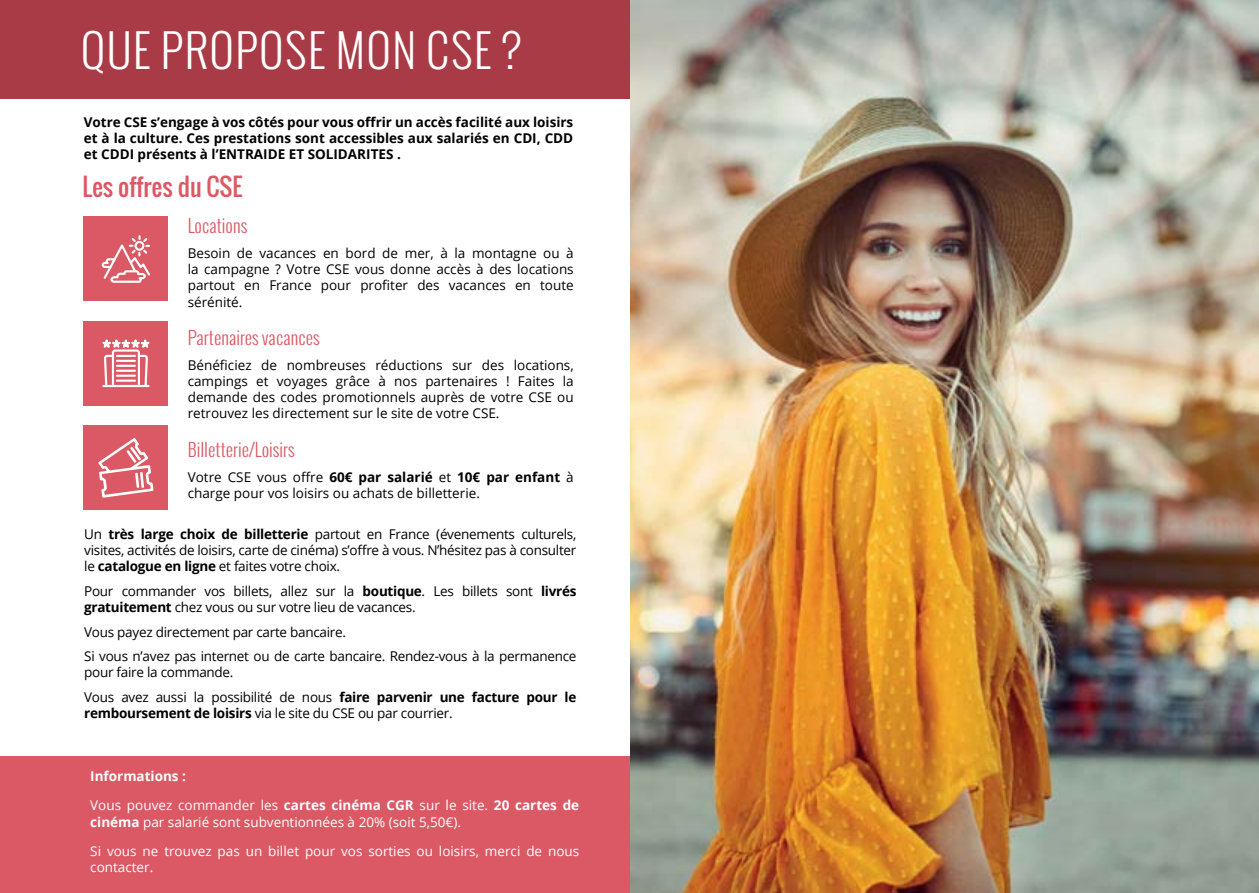
<style>
.page{position:relative;width:1259px;height:893px;background:#fff}
.page>*{position:absolute;margin:0;border:0;box-sizing:border-box;transform-origin:0 0}
.t1{font:300 45px "Oswald";letter-spacing:.03em;color:#fff}
.t2{font:24px "Oswald";color:#db5965}
.t3{font:300 18px "Oswald";color:#db5965}
.t4{font:13.5px/16.2px "Open Sans";letter-spacing:-.02em;color:#000;text-align:justify}
.t5{font:700 13.5px/16.2px "Open Sans";color:#000;text-align:justify}
.t6{font:13.5px/29px "Open Sans";color:#fff}
.t7{font:13.5px/16.2px "Open Sans";color:#000}
.t8{font:700 13.5px/29px "Open Sans";color:#fff}
.s1{font-weight:700}
.s2{font-weight:400}
</style>
<div class="page">
<div style="left:0;top:0;width:629px;height:98px;background:#a93b46"></div>
<div style="left:84px;top:321px;width:84px;height:84px;background:#db5965"></div>
<svg style="left:83px;top:336px;width:67px;height:52px"></svg>
<div style="left:84px;top:426px;width:84px;height:84px;background:#db5965"></div>
<div style="left:84px;top:217px;width:84px;height:84px;background:#db5965"></div>
<svg style="left:101px;top:235px;width:49px;height:48px"></svg>
<div style="left:0;top:756px;width:629px;height:137px;background:#db5965"></div>
<svg style="left:98px;top:438px;width:56px;height:60px"></svg>
<img style="left:630px;top:0;width:629px;height:893px">
<h1 class="t1" style="left:81px;top:19px;width:442px">QUE PROPOSE MON CSE ?</h1>
<p class="t5" style="left:84px;top:114px;width:491px">Votre CSE s’engage à vos côtés pour vous offrir un accès facilité aux loisirs et à la culture. Ces prestations sont accessibles aux salariés en CDI, CDD et CDDI présents à l’ENTRAIDE ET SOLIDARITES .</p>
<h2 class="t2" style="left:82px;top:168px;width:162px">Les offres du CSE</h2>
<h3 class="t3" style="left:188px;top:213px;width:61px">Locations</h3>
<p class="t4" style="left:188px;top:245px;width:387px">Besoin de vacances en bord de mer, à la montagne ou à la campagne ? Votre CSE vous donne accès à des locations partout en France pour profiter des vacances en toute sérénité.</p>
<h3 class="t3" style="left:188px;top:325px;width:134px">Partenaires vacances</h3>
<p class="t4" style="left:188px;top:356px;width:387px">Bénéficiez de nombreuses réductions sur des locations, campings et voyages grâce à nos partenaires ! Faites la demande des codes promotionnels auprès de votre CSE ou retrouvez les directement sur le site de votre CSE.</p>
<h3 class="t3" style="left:188px;top:437px;width:109px">Billetterie/Loisirs</h3>
<p class="t7" style="left:188px;top:468px;width:387px">Votre CSE vous offre <span class="s1">60€ par salarié</span> et <span class="s1">10€ par enfant</span> à charge pour vos loisirs ou achats de billetterie.</p>
<p class="t4" style="left:84px;top:525px;width:494px">Un <span class="s1">très large choix de billetterie</span> partout en France (évenements culturels, visites, activités de loisirs, carte de cinéma) s’offre à vous. N’hésitez pas à consulter le <span class="s1">catalogue en ligne</span> et faites votre choix.</p>
<p class="t4" style="left:84px;top:582px;width:494px">Pour commander vos billets, allez sur la <span class="s1">boutique</span>. Les billets sont <span class="s1">livrés gratuitement</span> chez vous ou sur votre lieu de vacances.</p>
<p class="t4" style="left:84px;top:619px;width:494px;line-height:24.8px">Vous payez directement par carte bancaire.<br>Si vous n’avez pas internet ou de carte bancaire. Rendez-vous à la permanence</p>
<p class="t4" style="left:84px;top:660px;width:494px;line-height:24.8px">pour faire la commande.<br>Vous avez aussi la possibilité de nous <span class="s1">faire parvenir une facture pour le</span></p>
<p class="t4" style="left:84px;top:705px;width:370px"><span class="s1">remboursement de loisirs</span> via le site du CSE ou par courrier.</p>
<p class="t8" style="left:90px;top:762px;width:490px">Informations :<br><span class="s2">Vous pouvez commander les</span> cartes cinéma CGR <span class="s2">sur le site.</span> 20 cartes de</p>
<p class="t6" style="left:90px;top:807px;width:490px"><span class="s1">cinéma</span> par salarié sont subventionnées à 20% (soit 5,50€).<br>Si vous ne trouvez pas un billet pour vos sorties ou loisirs, merci de nous</p>
<p class="t6" style="left:90px;top:852px;width:65px">contacter.</p>
</div>
